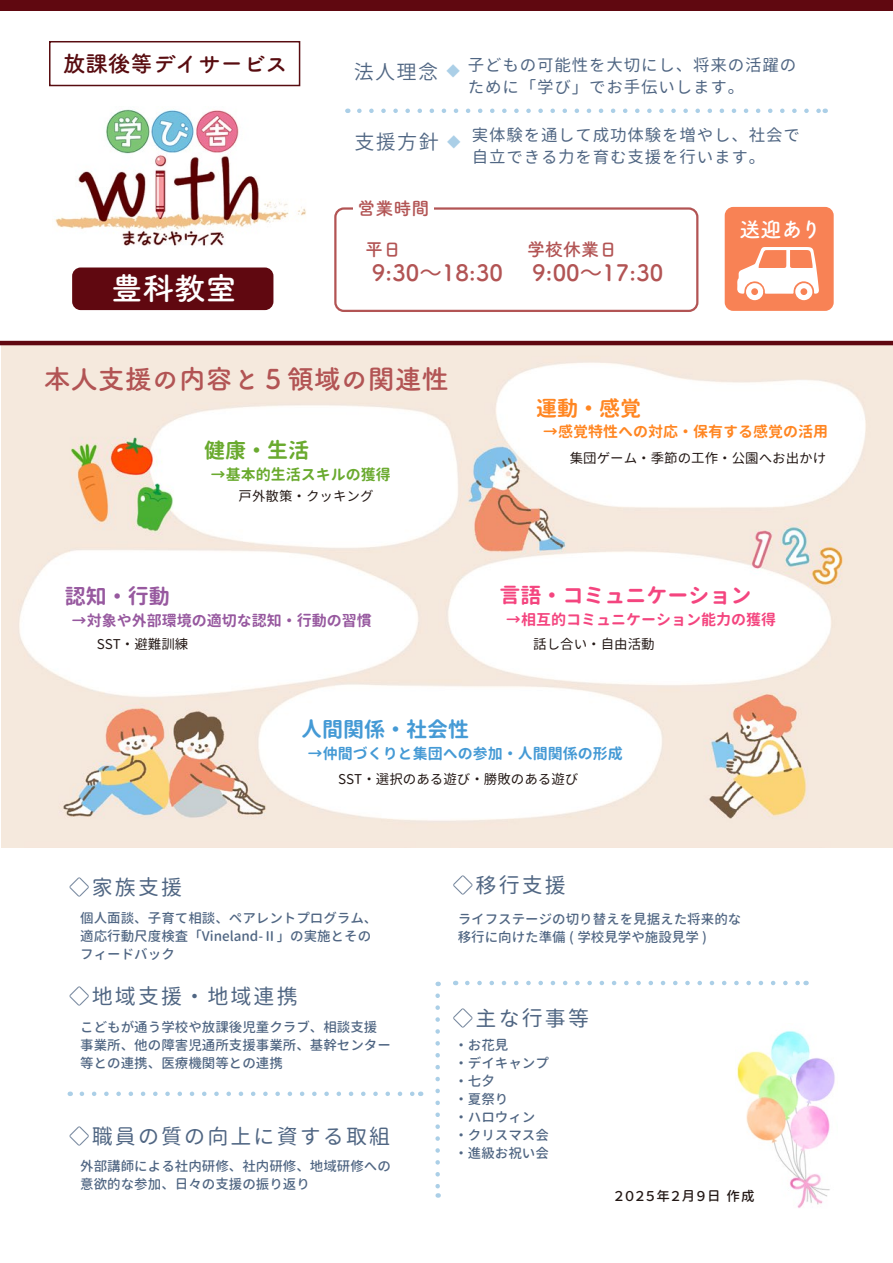
<style>
.page{position:relative;width:893px;height:1263px;background:#fff}
.page>*{position:absolute;margin:0;border:0;box-sizing:border-box;transform-origin:0 0}
.t1{font:700 31.5px "Tsuku A Rd Gothic";color:#fff}
.t2{font:700 27px "Tsuku A Rd Gothic";color:#b25454}
.t3{font:700 22.5px "Tsuku A Rd Gothic";color:#b25454}
.t4{font:700 22.5px "Tsuku A Rd Gothic";color:#580c10}
.t5{font:21px "Gen Jyuu Gothic X";letter-spacing:.1em;color:#506683}
.t6{font:700 21px "Gen Jyuu Gothic X";color:#f4457f}
.t7{font:700 21px "Gen Jyuu Gothic X";color:#459ad5}
.t8{font:700 21px "Gen Jyuu Gothic X";color:#97599f}
.t9{font:700 21px "Gen Jyuu Gothic X";color:#ff8622}
.t10{font:700 21px "Gen Jyuu Gothic X";color:#6aaa2f}
.t11{font:700 21px "Tsuku A Rd Gothic";color:#fff}
.t12{font:19.5px "Koz Go Pr 6 N";letter-spacing:.1em;color:#506683}
.t13{font:700 18px "Tsuku A Rd Gothic";color:#b25454}
.t14{font:16.5px/22.5px "Gen Jyuu Gothic X";letter-spacing:.05em;color:#506683}
.t15{font:700 15px "Gen Jyuu Gothic X";color:#459ad5}
.t16{font:700 15px "Gen Jyuu Gothic X";color:#97599f}
.t17{font:700 15px "Gen Jyuu Gothic X";color:#ff8622}
.t18{font:700 15px "Gen Jyuu Gothic X";color:#f4457f}
.t19{font:700 15px "Gen Jyuu Gothic X";color:#6aaa2f}
.t20{font:500 13.5px/18px "Gen Jyuu Gothic X";color:#506683}
.t21{font:13.5px "Gen Jyuu Gothic X";color:#231815}
.t22{font:13.5px "Gen Jyuu Gothic X P Medium";letter-spacing:.1em;color:#231815}
.s1{font-size:13.5px;color:#abcfe7}
.s2{font-family:"irohamaru";font-weight:400}
</style>
<div class="page">
<img style="left:1px;top:346px;width:892px;height:502px">
<div style="left:725px;top:207px;width:109px;height:104px;background:#f88255;border-radius:9px"></div>
<div style="left:0;top:0;width:893px;height:10px;background:#600810"></div>
<div style="left:72px;top:267px;width:201px;height:43px;background:#600810;border-radius:9px"></div>
<hr style="left:0;top:341px;width:893px;height:4px;background:#600810">
<svg style="left:467px;top:981px;width:332px;height:4px"></svg>
<svg style="left:82px;top:1091px;width:332px;height:5px"></svg>
<svg style="left:435px;top:996px;width:5px;height:202px"></svg>
<svg style="left:737px;top:247px;width:82px;height:53px"></svg>
<svg style="left:359px;top:109px;width:460px;height:4px"></svg>
<img style="left:55px;top:109px;width:251px;height:137px">
<img style="left:737px;top:1031px;width:98px;height:177px">
<div style="left:334px;top:207px;width:364px;height:105px;border:2px solid #b25454;border-radius:9px"></div>
<div style="left:353px;top:199px;width:81px;height:21px;background:#fff"></div>
<div style="left:49px;top:41px;width:251px;height:45px;border:2px solid #580c10"></div>
<h3 class="t4" style="left:63px;top:46px;width:227px">放課後等デイサービス</h3>
<h1 class="t1" style="left:111px;top:264px;width:127px">豊科教室</h1>
<h3 class="t12" style="left:354px;top:61px;width:107px">法人理念 <span class="s1">◆</span></h3>
<p class="t14" style="left:468px;top:53px;width:330px">子どもの可能性を大切にし、将来の活躍のために「学び」でお手伝いします。</p>
<h3 class="t12" style="left:355px;top:131px;width:107px">支援方針 <span class="s1">◆</span></h3>
<p class="t14" style="left:472px;top:123px;width:330px">実体験を通して成功体験を増やし、社会で自立できる力を育む支援を行います。</p>
<h3 class="t13" style="left:357px;top:194px;width:73px">営業時間</h3>
<h3 class="t13" style="left:365px;top:235px;width:254px">平日　　　　　　　学校休業日</h3>
<h3 class="t3" style="left:372px;top:255px;width:293px">9:30<span class="s2">〜</span>18:30　 9:00<span class="s2">〜</span>17:30</h3>
<h3 class="t11" style="left:740px;top:213px;width:83px">送迎あり</h3>
<h2 class="t2" style="left:44px;top:358px;width:406px">本人支援の内容と５領域の関連性</h2>
<h3 class="t10" style="left:204px;top:435px;width:106px">健康・生活</h3>
<p class="t19" style="left:211px;top:463px;width:182px">→基本的生活スキルの獲得</p>
<p class="t21" style="left:239px;top:487px;width:136px">戸外散策・クッキング</p>
<h3 class="t8" style="left:65px;top:581px;width:107px">認知・行動</h3>
<p class="t16" style="left:72px;top:609px;width:301px">→対象や外部環境の適切な認知・行動の習慣</p>
<p class="t21" style="left:97px;top:634px;width:93px">SST・避難訓練</p>
<h3 class="t9" style="left:536px;top:392px;width:106px">運動・感覚</h3>
<p class="t17" style="left:543px;top:421px;width:286px">→感覚特性への対応・保有する感覚の活用</p>
<p class="t21" style="left:570px;top:449px;width:258px">集団ゲーム・季節の工作・公園へお出かけ</p>
<h3 class="t6" style="left:499px;top:580px;width:253px">言語・コミュニケーション</h3>
<p class="t18" style="left:506px;top:608px;width:271px">→相互的コミュニケーション能力の獲得</p>
<p class="t21" style="left:533px;top:635px;width:123px">話し合い・自由活動</p>
<h3 class="t7" style="left:301px;top:714px;width:169px">人間関係・社会性</h3>
<p class="t15" style="left:308px;top:742px;width:316px">→仲間づくりと集団への参加・人間関係の形成</p>
<p class="t21" style="left:338px;top:769px;width:242px">SST・選択のある遊び・勝敗のある遊び</p>
<h3 class="t5" style="left:69px;top:872px;width:115px">◇家族支援</h3>
<h3 class="t5" style="left:452px;top:870px;width:115px">◇移行支援</h3>
<p class="t20" style="left:80px;top:908px;width:299px">個人面談、子育て相談、ペアレントプログラム、適応行動尺度検査「Vineland-Ⅱ」の実施とそのフィードバック</p>
<p class="t20" style="left:458px;top:910px;width:285px">ライフステージの切り替えを見据えた将来的な移行に向けた準備 ( 学校見学や施設見学 )</p>
<h3 class="t5" style="left:69px;top:981px;width:230px">◇地域支援・地域連携</h3>
<p class="t20" style="left:80px;top:1018px;width:312px">こどもが通う学校や放課後児童クラブ、相談支援事業所、他の障害児通所支援事業所、基幹センター等との連携、医療機関等との連携</p>
<h3 class="t5" style="left:69px;top:1121px;width:323px">◇職員の質の向上に資する取組</h3>
<p class="t20" style="left:80px;top:1157px;width:312px">外部講師による社内研修、社内研修、地域研修への意欲的な参加、日々の支援の振り返り</p>
<h3 class="t5" style="left:452px;top:1003px;width:138px">◇主な行事等</h3>
<p class="t20" style="left:454px;top:1036px;width:96px">・お花見<br>・デイキャンプ・七夕<br>・夏祭り<br>・ハロウィン・クリスマス会・進級お祝い会</p>
<p class="t22" style="left:615px;top:1187px;width:142px">２０２５年２月９日 作成</p>
</div>
